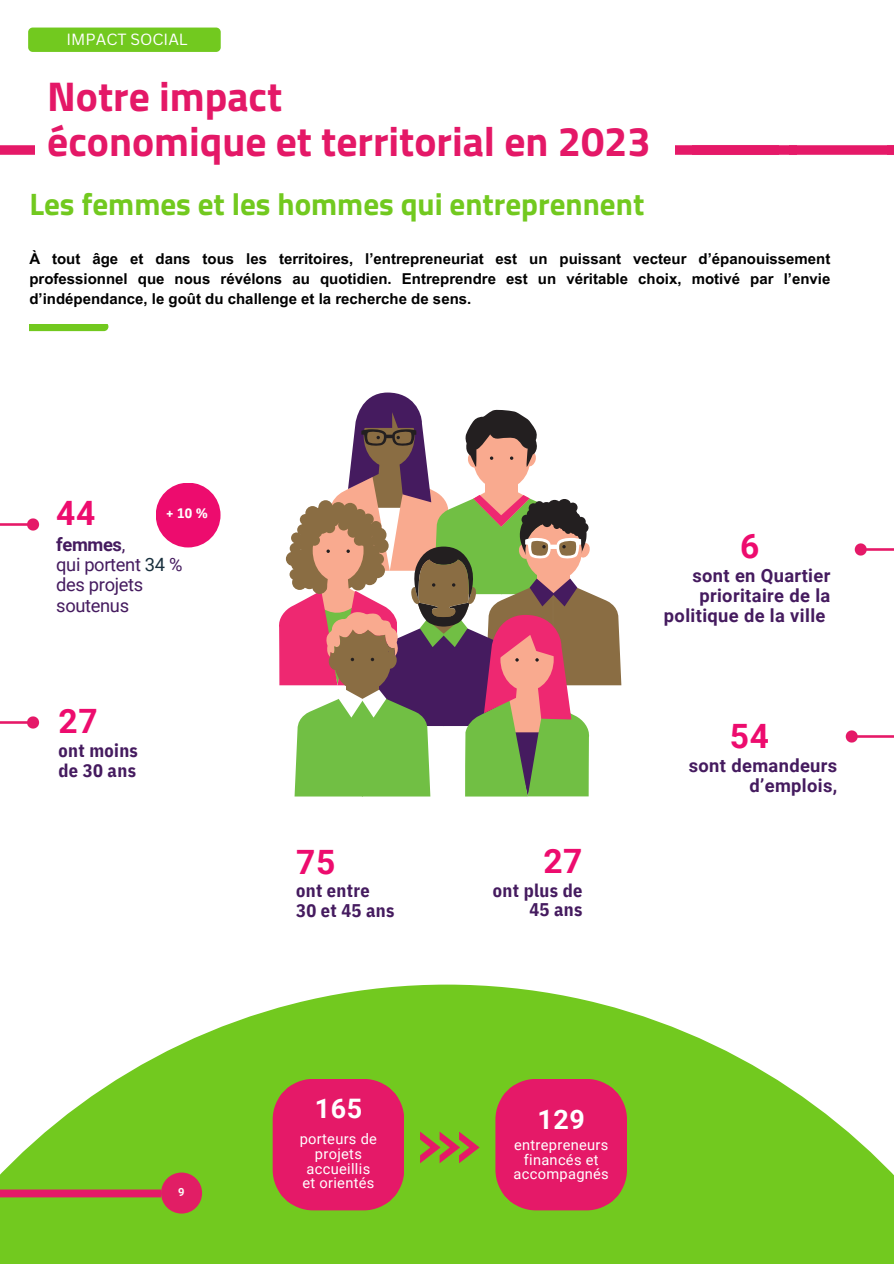
<style>
.page{position:relative;width:894px;height:1264px;background:#fff}
.page>*{position:absolute;margin:0;border:0;box-sizing:border-box;transform-origin:0 0}
.t1{font:700 41.55px/45px "Titillium Web";color:#e41867}
.t2{font:700 33.6px "Roboto";color:#ed0c6e}
.t3{font:700 33.45px "Roboto";letter-spacing:.02em;color:#ed0c6e}
.t4{font:700 31.05px "Titillium Web";color:#72c91f}
.t5{font:700 26.85px "Roboto";letter-spacing:.02em;color:#fff}
.t6{font:700 18.3px/19.8px "Roboto";letter-spacing:.02em;color:#451b5f;text-align:right}
.t7{font:700 18.3px/19.8px "IBM Plex Sans Cond";letter-spacing:.02em;color:#451b5f}
.t8{font:18.3px/20.2px "Roboto";letter-spacing:-.02em;color:#451b5f}
.t9{font:15.75px "Canva Sans";color:#fff}
.t10{font:700 15px/20.2px "Arial MT Pro";color:#000;text-align:justify}
.t11{font:14.7px/14.7px "Roboto";letter-spacing:.02em;color:#fff;text-align:center}
.t12{font:700 13.8px "IBM Plex Sans Cond";color:#fff}
.t13{font:700 11.25px "Roboto";color:#fff}
.s1{font-weight:700}
.s2{color:#182f3d}
</style>
<div class="page">
<div style="left:156px;top:482px;width:64px;height:65px;background:#ed0c6e;border-radius:50%"></div>
<svg style="left:30px;top:324px;width:78px;height:7px"></svg>
<svg style="left:0;top:984px;width:893px;height:279px;fill:#72c91f"></svg>
<svg style="left:274px;top:1080px;width:129px;height:129px"></svg>
<div style="left:272px;top:1078px;width:132px;height:132px;background:#e51968;border-radius:40px"></div>
<svg style="left:496px;top:1080px;width:129px;height:129px"></svg>
<div style="left:495px;top:1078px;width:131px;height:132px;background:#e51968;border-radius:40px"></div>
<img style="left:0;top:518px;width:40px;height:13px">
<img style="left:0;top:716px;width:40px;height:13px">
<img style="left:854px;top:543px;width:39px;height:13px">
<img style="left:845px;top:730px;width:48px;height:13px">
<div style="left:161px;top:1172px;width:41px;height:41px;background:#e51968;border-radius:50%"></div>
<svg style="left:420px;top:1131px;width:59px;height:32px;background:#9e843b"></svg>
<div style="left:28px;top:28px;width:193px;height:24px;background:#72c91f;border-radius:5px"></div>
<div style="left:0;top:1189px;width:161px;height:8px;background:#e51968"></div>
<svg style="left:279px;top:392px;width:342px;height:404px"></svg>
<img style="left:0;top:38px;width:34px;height:117px">
<img style="left:778px;top:145px;width:11px;height:10px">
<img style="left:789px;top:145px;width:98px;height:10px">
<img style="left:887px;top:145px;width:6px;height:10px">
<img style="left:675px;top:145px;width:103px;height:10px">
<h4 class="t9" style="left:67px;top:28px;width:123px">IMPACT SOCIAL</h4>
<p class="t1" style="left:47px;top:73px;width:605px">Notre impact<br>économique et territorial en 2023</p>
<p class="t4" style="left:29px;top:179px;width:616px">Les femmes et les hommes qui entreprennent</p>
<p class="t10" style="left:29px;top:250px;width:802px">À tout âge et dans tous les territoires, l’entrepreneuriat est un puissant vecteur d’épanouissement professionnel que nous révélons au quotidien. Entreprendre est un véritable choix, motivé par l’envie d’indépendance, le goût du challenge et la recherche de sens.</p>
<p class="t2" style="left:56px;top:494px;width:41px">44</p>
<p class="t12" style="left:166px;top:503px;width:43px">+10%</p>
<p class="t8" style="left:56px;top:534px;width:128px"><span class="s1">femmes</span>,<br>qui portent <span class="s2">34</span> % des projets soutenus</p>
<h1 class="t3" style="left:59px;top:702px;width:41px">27</h1>
<h6 class="t7" style="left:59px;top:740px;width:81px">ont moins de 30 ans</h6>
<p class="t13" style="left:178px;top:1185px;width:8px">9</p>
<h2 class="t3" style="left:296px;top:842px;width:41px">75</h2>
<p class="t7" style="left:296px;top:880px;width:100px">ont entre<br>30 et 45 ans</p>
<p class="t5" style="left:314px;top:1092px;width:49px">165</p>
<h5 class="t11" style="left:300px;top:1131px;width:79px">porteurs de projets accueillis</h5>
<p class="t11" style="left:302px;top:1175px;width:73px">et orientés</p>
<p class="t3" style="left:543px;top:841px;width:41px">27</p>
<p class="t7" style="left:493px;top:879px;width:91px;text-align:right">ont plus de<br>45 ans</p>
<p class="t3" style="left:740px;top:527px;width:21px">6</p>
<p class="t6" style="left:663px;top:566px;width:168px">sont en Quartier prioritaire de la politique de la ville</p>
<p class="t3" style="left:729px;top:717px;width:41px">54</p>
<p class="t6" style="left:688px;top:756px;width:150px">sont demandeurs d’emplois,</p>
<p class="t5" style="left:537px;top:1103px;width:49px">129</p>
<h4 class="t11" style="left:513px;top:1137px;width:97px">entrepreneurs financés et accompagnés</h4>
</div>
